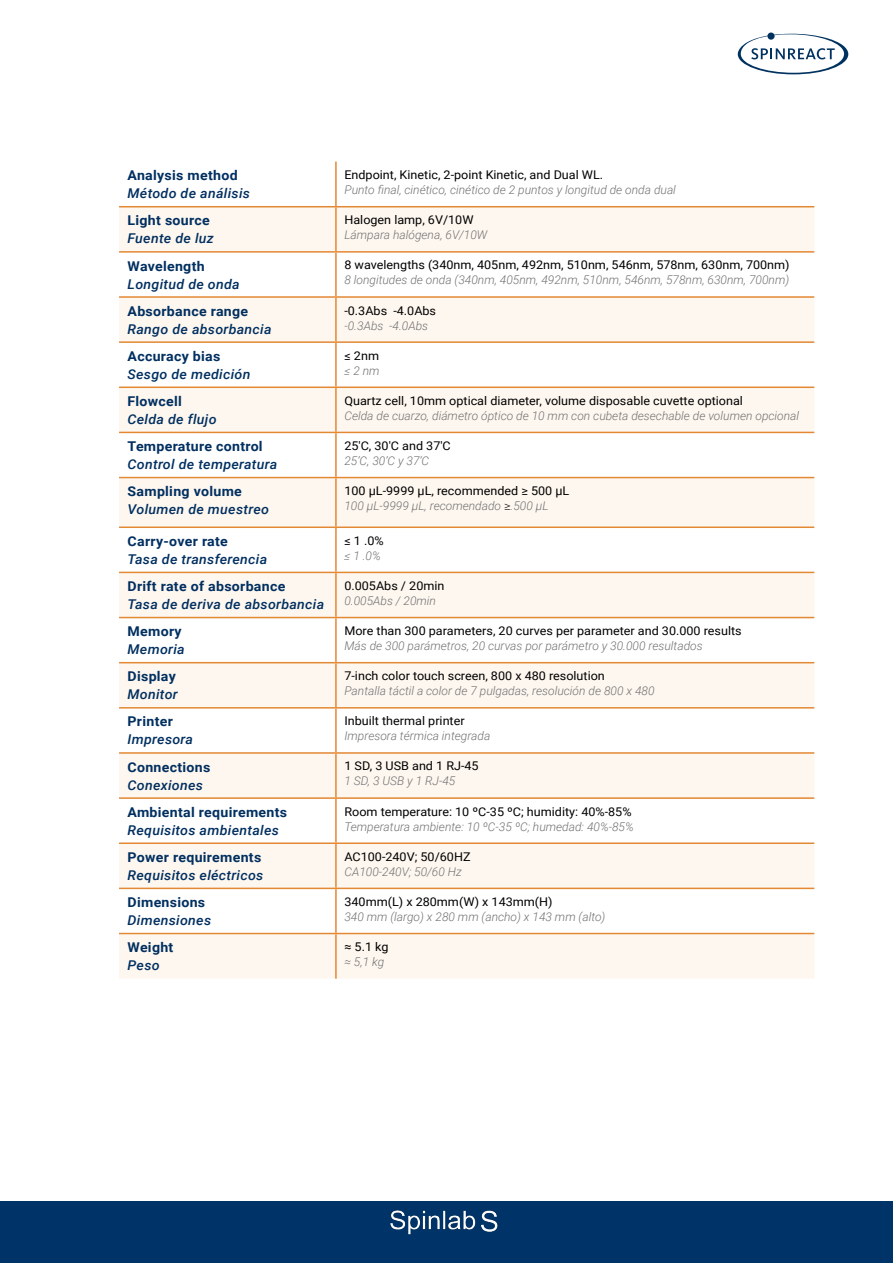
<style>
.page{position:relative;width:893px;height:1263px;background:#fff}
.page>*{position:absolute;margin:0;border:0;box-sizing:border-box;transform-origin:0 0}
.t1{font:italic 500 13.5px "Roboto";letter-spacing:.02em;color:#012f60;scale:1.05 1}
.t2{font:700 13.5px "Roboto";letter-spacing:.02em;color:#012f60;scale:1.05 1}
.t3{font:12px/15px "Roboto";color:#000;scale:1.05 1}
.t4{font:italic 300 12px "Roboto";color:#707172}
.s1{font-weight:300;font-style:italic;color:#707172}
.s2{font-weight:300}
</style>
<div class="page">
<div style="left:0;top:1201px;width:893px;height:62px;background:#003468"></div>
<svg style="left:738px;top:34px;width:110px;height:40px"></svg>
<div style="left:767px;top:32px;width:8px;height:8px;background:#003260;border-radius:50%"></div>
<svg style="left:119px;top:207px;width:695px;height:772px;fill:#fef7ef"></svg>
<hr style="left:335px;top:162px;width:2px;height:44px;background:#e38833">
<hr style="left:119px;top:206px;width:217px;height:1px;background:#e38833">
<hr style="left:336px;top:206px;width:478px;height:1px;background:#e38833">
<hr style="left:335px;top:207px;width:2px;height:44px;background:#e38833">
<hr style="left:119px;top:251px;width:217px;height:2px;background:#e38833">
<hr style="left:336px;top:251px;width:478px;height:2px;background:#e38833">
<hr style="left:335px;top:253px;width:2px;height:43px;background:#e38833">
<hr style="left:119px;top:296px;width:217px;height:2px;background:#e38833">
<hr style="left:336px;top:296px;width:478px;height:2px;background:#e38833">
<hr style="left:335px;top:298px;width:2px;height:43px;background:#e38833">
<hr style="left:119px;top:341px;width:217px;height:2px;background:#e38833">
<hr style="left:336px;top:341px;width:478px;height:2px;background:#e38833">
<hr style="left:335px;top:343px;width:2px;height:43px;background:#e38833">
<hr style="left:119px;top:386px;width:217px;height:2px;background:#e38833">
<hr style="left:336px;top:386px;width:478px;height:2px;background:#e38833">
<hr style="left:335px;top:388px;width:2px;height:44px;background:#e38833">
<hr style="left:119px;top:432px;width:217px;height:1px;background:#e38833">
<hr style="left:336px;top:432px;width:478px;height:1px;background:#e38833">
<hr style="left:335px;top:433px;width:2px;height:44px;background:#e38833">
<hr style="left:119px;top:477px;width:217px;height:1px;background:#e38833">
<hr style="left:336px;top:477px;width:478px;height:1px;background:#e38833">
<hr style="left:335px;top:478px;width:2px;height:48px;background:#e38833">
<hr style="left:119px;top:526px;width:217px;height:2px;background:#e38833">
<hr style="left:336px;top:526px;width:478px;height:2px;background:#e38833">
<hr style="left:335px;top:528px;width:2px;height:44px;background:#e38833">
<hr style="left:119px;top:572px;width:217px;height:1px;background:#e38833">
<hr style="left:336px;top:572px;width:478px;height:1px;background:#e38833">
<hr style="left:335px;top:573px;width:2px;height:44px;background:#e38833">
<hr style="left:119px;top:617px;width:217px;height:1px;background:#e38833">
<hr style="left:336px;top:617px;width:478px;height:1px;background:#e38833">
<hr style="left:335px;top:618px;width:2px;height:44px;background:#e38833">
<hr style="left:119px;top:662px;width:217px;height:1px;background:#e38833">
<hr style="left:336px;top:662px;width:478px;height:1px;background:#e38833">
<hr style="left:335px;top:663px;width:2px;height:44px;background:#e38833">
<hr style="left:119px;top:707px;width:217px;height:1px;background:#e38833">
<hr style="left:336px;top:707px;width:478px;height:1px;background:#e38833">
<hr style="left:335px;top:708px;width:2px;height:44px;background:#e38833">
<hr style="left:119px;top:752px;width:217px;height:2px;background:#e38833">
<hr style="left:336px;top:752px;width:478px;height:2px;background:#e38833">
<hr style="left:335px;top:754px;width:2px;height:43px;background:#e38833">
<hr style="left:119px;top:797px;width:217px;height:2px;background:#e38833">
<hr style="left:336px;top:797px;width:478px;height:2px;background:#e38833">
<hr style="left:335px;top:799px;width:2px;height:43px;background:#e38833">
<hr style="left:119px;top:842px;width:217px;height:2px;background:#e38833">
<hr style="left:336px;top:842px;width:478px;height:2px;background:#e38833">
<hr style="left:335px;top:844px;width:2px;height:44px;background:#e38833">
<hr style="left:119px;top:888px;width:217px;height:1px;background:#e38833">
<hr style="left:336px;top:888px;width:478px;height:1px;background:#e38833">
<hr style="left:335px;top:889px;width:2px;height:44px;background:#e38833">
<hr style="left:119px;top:933px;width:217px;height:1px;background:#e38833">
<hr style="left:336px;top:933px;width:478px;height:1px;background:#e38833">
<hr style="left:335px;top:934px;width:2px;height:45px;background:#e38833">
<img style="left:390px;top:1210px;width:108px;height:25px">
<p class="t2" style="left:128px;top:166px;width:106px">Analysis method</p>
<p class="t1" style="left:128px;top:184px;width:118px">Método de análisis</p>
<p class="t3" style="left:344px;top:167px;width:248px">Endpoint, Kinetic, 2-point Kinetic, and Dual WL.</p>
<p class="t4" style="left:344px;top:181px;width:333px">Punto final, cinético, cinético de 2 puntos y longitud de onda dual</p>
<p class="t2" style="left:128px;top:211px;width:80px">Light source</p>
<p class="t1" style="left:128px;top:229px;width:84px">Fuente de luz</p>
<p class="t3" style="left:344px;top:212px;width:124px">Halogen lamp, 6V/10W</p>
<p class="t4" style="left:344px;top:227px;width:144px">Lámpara halógena, 6V/10W</p>
<p class="t2" style="left:128px;top:256px;width:75px">Wavelength</p>
<p class="t1" style="left:128px;top:274px;width:108px">Longitud de onda</p>
<p class="t3" style="left:344px;top:257px;width:425px">8 wavelengths (340nm, 405nm, 492nm, 510nm, 546nm, 578nm, 630nm, 700nm)</p>
<p class="t4" style="left:344px;top:272px;width:446px">8 longitudes de onda (340nm, 405nm, 492nm, 510nm, 546nm, 578nm, 630nm, 700nm)</p>
<p class="t2" style="left:128px;top:301px;width:116px">Absorbance range</p>
<p class="t1" style="left:128px;top:319px;width:139px">Rango de absorbancia</p>
<p class="t3" style="left:344px;top:302px;width:89px">-0.3Abs -4.0Abs</p>
<p class="t4" style="left:344px;top:317px;width:85px">-0.3Abs -4.0Abs</p>
<p class="t2" style="left:128px;top:346px;width:90px">Accuracy bias</p>
<p class="t1" style="left:128px;top:364px;width:119px">Sesgo de medición</p>
<p class="t3" style="left:344px;top:347px;width:34px">≤ 2nm</p>
<p class="t4" style="left:344px;top:362px;width:37px">≤ 2 nm</p>
<p class="t2" style="left:128px;top:392px;width:53px">Flowcell</p>
<p class="t1" style="left:128px;top:410px;width:86px">Celda de flujo</p>
<p class="t3" style="left:344px;top:393px;width:381px">Quartz cell, 10mm optical diameter, volume disposable cuvette optional</p>
<p class="t4" style="left:344px;top:407px;width:456px">Celda de cuarzo, diámetro óptico de 10 mm con cubeta desechable de volumen opcional</p>
<p class="t2" style="left:128px;top:437px;width:130px">Temperature control</p>
<p class="t1" style="left:128px;top:455px;width:144px">Control de temperatura</p>
<p class="t3" style="left:344px;top:438px;width:103px">25'C, 30'C and 37'C</p>
<p class="t4" style="left:344px;top:452px;width:86px">25’C, 30’C y 37’C</p>
<p class="t2" style="left:128px;top:482px;width:110px">Sampling volume</p>
<p class="t1" style="left:128px;top:500px;width:136px">Volumen de muestreo</p>
<p class="t3" style="left:344px;top:483px;width:216px">100 μL-9999 μL, recommended ≥ 500 μL<br><span class="s1">100 μL-9999 μL, recomendado</span> <span class="s2">≥</span><span class="s1">.500 μL</span></p>
<p class="t2" style="left:128px;top:532px;width:97px">Carry-over rate</p>
<p class="t1" style="left:128px;top:550px;width:134px">Tasa de transferencia</p>
<p class="t3" style="left:344px;top:533px;width:39px">≤ 1 .0%</p>
<p class="t4" style="left:344px;top:547px;width:38px">≤ 1 .0%</p>
<p class="t2" style="left:128px;top:577px;width:152px">Drift rate of absorbance</p>
<p class="t1" style="left:128px;top:595px;width:189px">Tasa de deriva de absorbancia</p>
<p class="t3" style="left:344px;top:578px;width:97px">0.005Abs / 20min</p>
<p class="t4" style="left:344px;top:592px;width:93px">0.005Abs / 20min</p>
<p class="t2" style="left:128px;top:622px;width:53px">Memory</p>
<p class="t1" style="left:128px;top:640px;width:56px">Memoria</p>
<p class="t3" style="left:344px;top:623px;width:380px">More than 300 parameters, 20 curves per parameter and 30.000 results</p>
<p class="t4" style="left:344px;top:637px;width:360px">Más de 300 parámetros, 20 curvas por parámetro y 30.000 resultados</p>
<p class="t2" style="left:128px;top:667px;width:48px">Display</p>
<p class="t1" style="left:128px;top:685px;width:49px">Monitor</p>
<p class="t3" style="left:344px;top:668px;width:250px">7-inch color touch screen, 800 x 480 resolution</p>
<p class="t4" style="left:344px;top:682px;width:312px">Pantalla táctil a color de 7 pulgadas, resolución de 800 x 480</p>
<p class="t2" style="left:128px;top:712px;width:45px">Printer</p>
<p class="t1" style="left:128px;top:730px;width:64px">Impresora</p>
<p class="t3" style="left:344px;top:713px;width:116px">Inbuilt thermal printer</p>
<p class="t4" style="left:344px;top:728px;width:147px">Impresora térmica integrada</p>
<p class="t2" style="left:128px;top:757px;width:80px">Connections</p>
<p class="t1" style="left:128px;top:775px;width:73px">Conexiones</p>
<p class="t3" style="left:344px;top:758px;width:129px">1 SD, 3 USB and 1 RJ-45</p>
<p class="t4" style="left:344px;top:773px;width:112px">1 SD, 3 USB y 1 RJ-45</p>
<p class="t2" style="left:128px;top:802px;width:153px">Ambiental requirements</p>
<p class="t1" style="left:128px;top:820px;width:146px">Requisitos ambientales</p>
<p class="t3" style="left:344px;top:803px;width:275px">Room temperature: 10 ºC-35 ºC; humidity: 40%-85%</p>
<p class="t4" style="left:344px;top:818px;width:291px">Temperatura ambiente: 10 ºC-35 ºC; humedad: 40%-85%</p>
<p class="t2" style="left:128px;top:848px;width:129px">Power requirements</p>
<p class="t1" style="left:128px;top:866px;width:131px">Requisitos eléctricos</p>
<p class="t3" style="left:344px;top:848px;width:122px">AC100-240V; 50/60HZ</p>
<p class="t4" style="left:344px;top:863px;width:119px">CA100-240V; 50/60 Hz</p>
<p class="t2" style="left:128px;top:893px;width:75px">Dimensions</p>
<p class="t1" style="left:128px;top:911px;width:81px">Dimensiones</p>
<p class="t3" style="left:344px;top:894px;width:200px">340mm(L) x 280mm(W) x 143mm(H)</p>
<p class="t4" style="left:344px;top:908px;width:262px">340 mm (largo) x 280 mm (ancho) x 143 mm (alto)</p>
<p class="t2" style="left:128px;top:938px;width:45px">Weight</p>
<p class="t1" style="left:128px;top:956px;width:32px">Peso</p>
<p class="t3" style="left:344px;top:939px;width:44px">≈ 5.1 kg</p>
<p class="t4" style="left:344px;top:953px;width:41px">≈ 5,1 kg</p>
</div>
